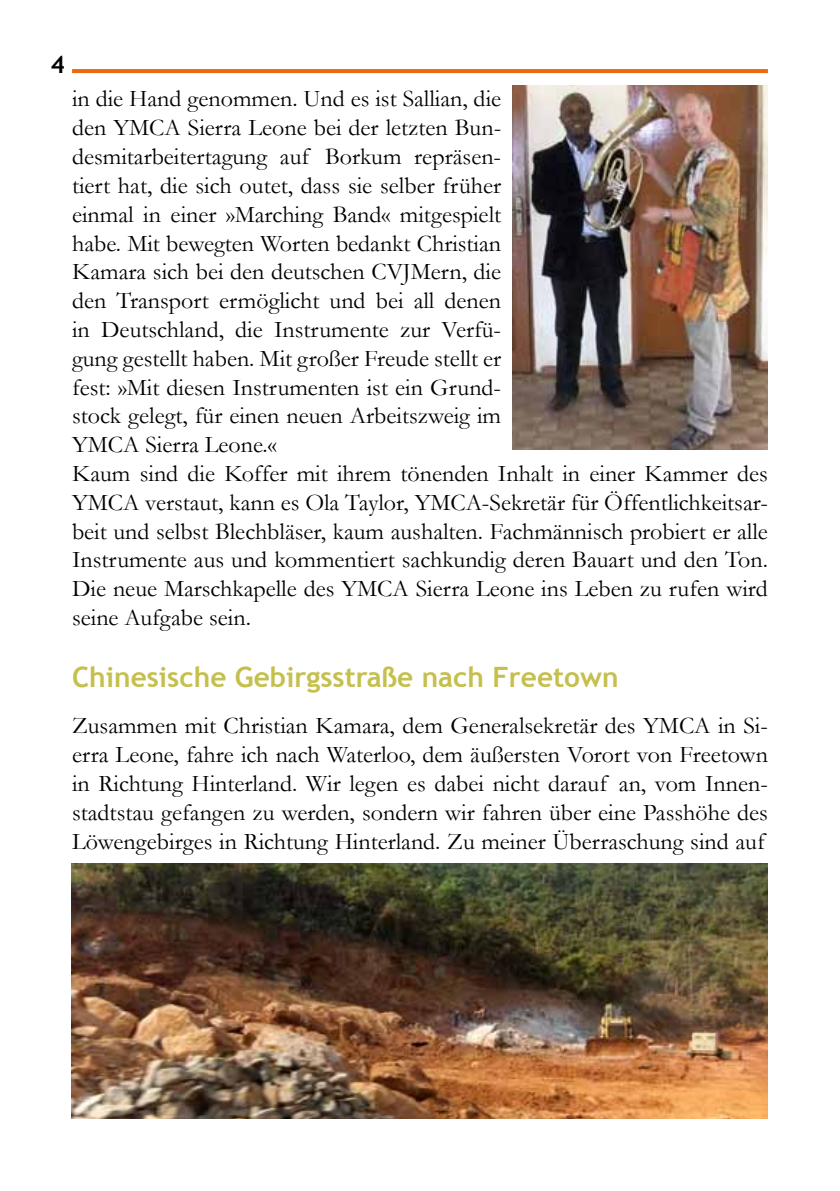
<style>
.page{position:relative;width:840px;height:1191px;background:#fff}
.page>*{position:absolute;margin:0;border:0;box-sizing:border-box;transform-origin:0 0}
.t1{font:700 28px "Trebuchet MS";color:#c5c04d}
.t2{font:24px/28.8px "Garamond";color:#000}
.t3{font:700 24px "Trebuchet MS";color:#000}
</style>
<div class="page">
<svg style="left:72px;top:69px;width:695px;height:4px;background:#eb6b0f"></svg>
<img style="left:512px;top:85px;width:255px;height:364px">
<img style="left:72px;top:863px;width:695px;height:256px">
<p class="t3" style="left:51px;top:49px;width:16px">4</p>
<p class="t2" style="left:72px;top:84px;width:697px">in die Hand genommen. Und es ist Sallian, die<br>den YMCA Sierra Leone bei der letzten Bun-<br>desmitarbeitertagung auf Borkum repräsen-<br>tiert hat, die sich outet, dass sie selber früher<br>einmal in einer »Marching Band« mitgespielt<br>habe. Mit bewegten Worten bedankt Christian<br>Kamara sich bei den deutschen CVJMern, die<br>den Transport ermöglicht und bei all denen<br>in Deutschland, die Instrumente zur Verfü-<br>gung gestellt haben. Mit großer Freude stellt er<br>fest: »Mit diesen Instrumenten ist ein Grund-<br>stock gelegt, für einen neuen Arbeitszweig im<br>YMCA Sierra Leone.«<br>Kaum sind die Koffer mit ihrem tönenden Inhalt in einer Kammer des YMCA verstaut, kann es Ola Taylor, YMCA-Sekretär für Öffentlichkeitsar&shy;beit und selbst Blechbläser, kaum aushalten. Fachmännisch probiert er alle Instrumente aus und kommentiert sachkundig deren Bauart und den Ton.<br>Die neue Marschkapelle des YMCA Sierra Leone ins Leben zu rufen wird seine Aufgabe sein.</p>
<p class="t1" style="left:72px;top:660px;width:547px">Chinesische Gebirgsstraße nach Freetown</p>
<p class="t2" style="left:72px;top:710px;width:697px;text-align:justify">Zusammen mit Christian Kamara, dem Generalsekretär des YMCA in Si&shy;erra Leone, fahre ich nach Waterloo, dem äußersten Vorort von Freetown in Richtung Hinterland. Wir legen es dabei nicht darauf an, vom Innen&shy;stadtstau gefangen zu werden, sondern wir fahren über eine Passhöhe des Löwengebirges in Richtung Hinterland. Zu meiner Überraschung sind auf</p>
</div>
